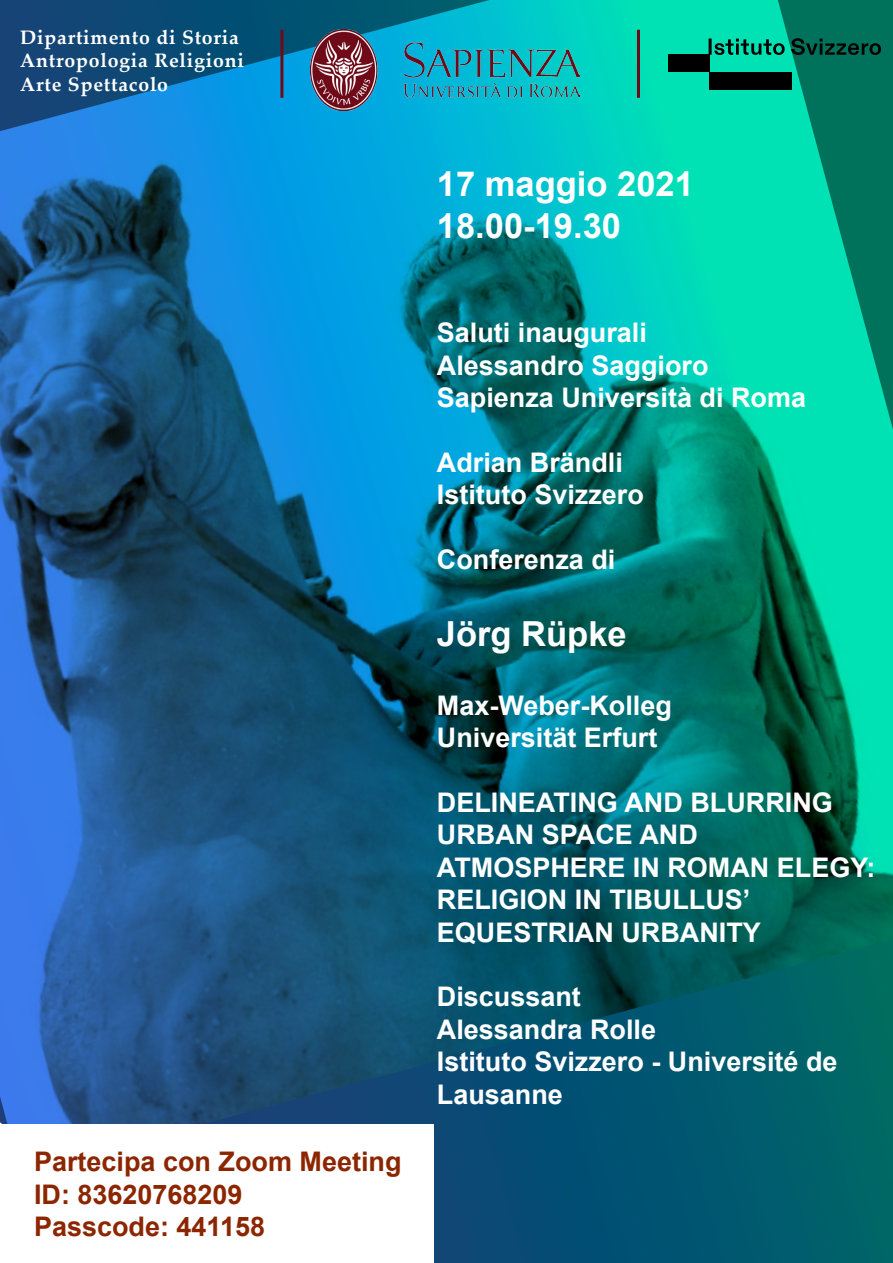
<style>
.page{position:relative;width:893px;height:1263px;background:#fff}
.page>*{position:absolute;margin:0;border:0;box-sizing:border-box;transform-origin:0 0}
.t1{font:700 34.5px/41.4px "Arial";color:#fff}
.t2{font:700 27px/32.4px "Arial";color:#fff}
.t3{font:700 27px/32.4px "Arial";color:#8c2600}
.t4{font:700 19.5px/23.4px "Palatino Linotype";letter-spacing:.04em;color:#fff}
</style>
<div class="page">
<svg style="left:434px;top:1173px;width:459px;height:90px;background:#025470"></svg>
<img style="left:0;top:0;width:893px;height:1173px">
<div style="left:0;top:1125px;width:434px;height:138px;background:#fff"></div>
<hr style="left:637px;top:30px;width:3px;height:68px;background:#6f0a19">
<svg style="left:709px;top:38px;width:172px;height:17px;background:#006c56"></svg>
<div style="left:668px;top:55px;width:41px;height:17px;background:#000"></div>
<div style="left:709px;top:72px;width:83px;height:17px;background:#000"></div>
<hr style="left:280px;top:30px;width:3px;height:68px;background:#6f0a19">
<img style="left:310px;top:30px;width:270px;height:81px">
<p class="t4" style="left:20px;top:25px;width:225px">Dipartimento di Storia<br>Antropologia Religioni<br>Arte Spettacolo</p>
<p class="t3" style="left:34px;top:1146px;width:369px">Partecipa con Zoom Meeting<br>ID: 83620768209<br>Passcode: 441158</p>
<p class="t1" style="left:437px;top:164px;width:258px">17 maggio 2021<br>18.00-19.30</p>
<p class="t2" style="left:437px;top:317px;width:371px">Saluti inaugurali<br>Alessandro Saggioro<br>Sapienza Università di Roma</p>
<p class="t2" style="left:437px;top:447px;width:209px">Adrian Brändli<br>Istituto Svizzero</p>
<p class="t2" style="left:437px;top:544px;width:180px">Conferenza di</p>
<p class="t1" style="left:437px;top:614px;width:191px">Jörg Rüpke</p>
<p class="t2" style="left:437px;top:690px;width:237px">Max-Weber-Kolleg<br>Universität Erfurt</p>
<p class="t2" style="left:437px;top:787px;width:440px">DELINEATING AND BLURRING<br>URBAN SPACE AND<br>ATMOSPHERE IN ROMAN ELEGY:<br>RELIGION IN TIBULLUS’<br>EQUESTRIAN URBANITY</p>
<p class="t2" style="left:437px;top:981px;width:402px">Discussant<br>Alessandra Rolle<br>Istituto Svizzero - Université de<br>Lausanne</p>
</div>
